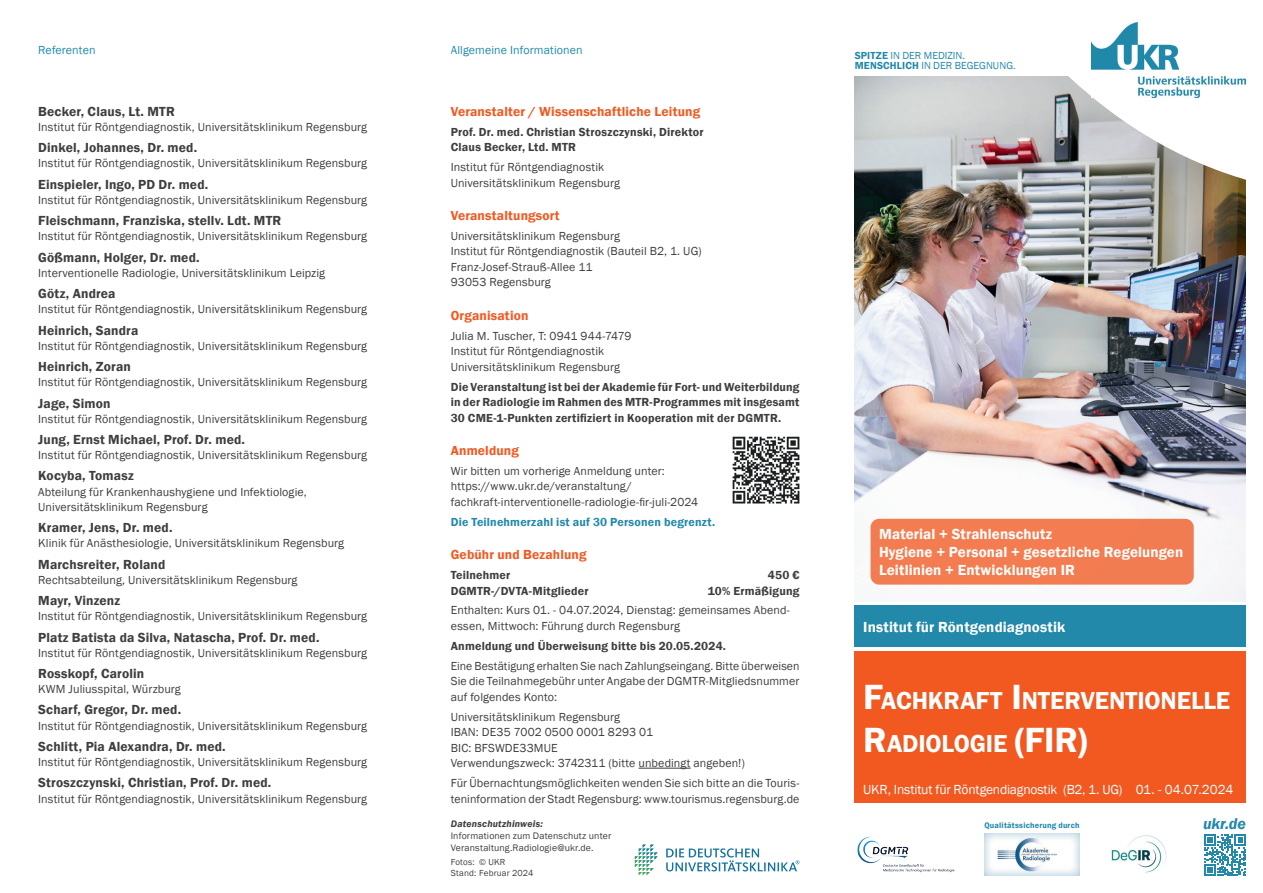
<style>
.page{position:relative;width:1263px;height:893px;background:#fff}
.page>*{position:absolute;margin:0;border:0;box-sizing:border-box;transform-origin:0 0}
.t1{font:600 25.2px/43.2px "Franklin Gothic";letter-spacing:-.005em;color:#fff}
.t2{font:italic 600 16.05px "Franklin Gothic";color:#2289aa}
.t3{font:600 15px/18px "Franklin Gothic";letter-spacing:.005em;color:#fff}
.t4{font:600 13.5px "Franklin Gothic";letter-spacing:.01em;color:#3e3e3f}
.t5{font:600 13.5px "Franklin Gothic";letter-spacing:.01em;color:#f15921}
.t6{font:13.5px "Franklin Gothic";letter-spacing:-.015em;color:#fff}
.t7{font:12px/15.6px "Franklin Gothic";letter-spacing:.01em;color:#3e3e3f}
.t8{font:600 12px/15.6px "Franklin Gothic";letter-spacing:.015em;color:#3e3e3f}
.t9{font:600 12px "Franklin Gothic";letter-spacing:.015em;color:#2289aa}
.t10{font:12px "Franklin Gothic";letter-spacing:.005em;color:#2289aa}
.t11{font:10.5px/10.5px "Franklin Gothic";color:#2289aa}
.t12{font:9.75px/11.7px "Franklin Gothic";letter-spacing:.015em;color:#3e3e3f}
.t13{font:italic 600 9.75px "Franklin Gothic";letter-spacing:.02em;color:#3e3e3f}
.t14{font:9px/10.5px "Franklin Gothic";letter-spacing:.015em;color:#3e3e3f}
.t15{font:600 8.25px "Franklin Gothic";letter-spacing:.025em;color:#2289aa}
.s1{font-weight:600}
.s2{font-size:36px}
</style>
<div class="page">
<img style="left:855px;top:77px;width:391px;height:524px">
<svg style="left:1204px;top:834px;width:42px;height:42px"></svg>
<svg style="left:635px;top:845px;width:23px;height:30px"></svg>
<svg style="left:666px;top:848px;width:133px;height:23px"></svg>
<img style="left:857px;top:836px;width:98px;height:37px">
<img style="left:984px;top:834px;width:95px;height:42px">
<img style="left:1111px;top:835px;width:56px;height:38px">
<svg style="left:995px;top:22px;width:251px;height:161px"></svg>
<img style="left:1091px;top:23px;width:155px;height:74px">
<div style="left:855px;top:651px;width:391px;height:152px;background:#f15921"></div>
<div style="left:855px;top:606px;width:391px;height:41px;background:#2289aa"></div>
<hr style="left:638px;top:768px;width:53px;height:1px;background:#3e3e3f">
<img style="left:732px;top:436px;width:68px;height:68px">
<div style="left:870px;top:519px;width:324px;height:66px;background:#f37d51;border-radius:9px"></div>
<p class="t10" style="left:38px;top:43px;width:59px">Referenten</p>
<p class="t4" style="left:38px;top:103px;width:138px">Becker, Claus, Lt. MTR</p>
<p class="t7" style="left:38px;top:119px;width:330px">Institut für Röntgendiagnostik, Universitätsklinikum Regensburg</p>
<p class="t4" style="left:38px;top:139px;width:160px">Dinkel, Johannes, Dr. med.</p>
<p class="t7" style="left:38px;top:156px;width:330px">Institut für Röntgendiagnostik, Universitätsklinikum Regensburg</p>
<p class="t4" style="left:38px;top:176px;width:172px">Einspieler, Ingo, PD Dr. med.</p>
<p class="t7" style="left:38px;top:192px;width:330px">Institut für Röntgendiagnostik, Universitätsklinikum Regensburg</p>
<p class="t4" style="left:38px;top:212px;width:245px">Fleischmann, Franziska, stellv. Ldt. MTR</p>
<p class="t7" style="left:38px;top:229px;width:330px">Institut für Röntgendiagnostik, Universitätsklinikum Regensburg</p>
<p class="t4" style="left:38px;top:249px;width:163px">Gößmann, Holger, Dr. med.</p>
<p class="t7" style="left:38px;top:265px;width:288px">Interventionelle Radiologie, Universitätsklinikum Leipzig</p>
<p class="t4" style="left:38px;top:285px;width:79px">Götz, Andrea</p>
<p class="t7" style="left:38px;top:302px;width:330px">Institut für Röntgendiagnostik, Universitätsklinikum Regensburg</p>
<p class="t4" style="left:38px;top:322px;width:102px">Heinrich, Sandra</p>
<p class="t7" style="left:38px;top:338px;width:330px">Institut für Röntgendiagnostik, Universitätsklinikum Regensburg</p>
<p class="t4" style="left:38px;top:358px;width:94px">Heinrich, Zoran</p>
<p class="t7" style="left:38px;top:375px;width:330px">Institut für Röntgendiagnostik, Universitätsklinikum Regensburg</p>
<p class="t4" style="left:38px;top:395px;width:74px">Jage, Simon</p>
<p class="t7" style="left:38px;top:411px;width:330px">Institut für Röntgendiagnostik, Universitätsklinikum Regensburg</p>
<p class="t4" style="left:38px;top:431px;width:208px">Jung, Ernst Michael, Prof. Dr. med.</p>
<p class="t7" style="left:38px;top:448px;width:330px">Institut für Röntgendiagnostik, Universitätsklinikum Regensburg</p>
<p class="t4" style="left:38px;top:468px;width:97px">Kocyba, Tomasz</p>
<p class="t7" style="left:38px;top:484px;width:270px;line-height:15.1px">Abteilung für Krankenhaushygiene und Infektiologie,<br>Universitätsklinikum Regensburg</p>
<p class="t4" style="left:38px;top:519px;width:136px">Kramer, Jens, Dr. med.</p>
<p class="t7" style="left:38px;top:536px;width:307px">Klinik für Anästhesiologie, Universitätsklinikum Regensburg</p>
<p class="t4" style="left:38px;top:556px;width:129px">Marchsreiter, Roland</p>
<p class="t7" style="left:38px;top:572px;width:261px">Rechtsabteilung, Universitätsklinikum Regensburg</p>
<p class="t4" style="left:38px;top:592px;width:84px">Mayr, Vinzenz</p>
<p class="t7" style="left:38px;top:609px;width:330px">Institut für Röntgendiagnostik, Universitätsklinikum Regensburg</p>
<p class="t4" style="left:38px;top:629px;width:283px">Platz Batista da Silva, Natascha, Prof. Dr. med.</p>
<p class="t7" style="left:38px;top:645px;width:330px">Institut für Röntgendiagnostik, Universitätsklinikum Regensburg</p>
<p class="t4" style="left:38px;top:665px;width:108px">Rosskopf, Carolin</p>
<p class="t7" style="left:38px;top:682px;width:144px">KWM Juliusspital, Würzburg</p>
<p class="t4" style="left:38px;top:702px;width:144px">Scharf, Gregor, Dr. med.</p>
<p class="t7" style="left:38px;top:718px;width:330px">Institut für Röntgendiagnostik, Universitätsklinikum Regensburg</p>
<p class="t4" style="left:38px;top:738px;width:189px">Schlitt, Pia Alexandra, Dr. med.</p>
<p class="t7" style="left:38px;top:755px;width:330px">Institut für Röntgendiagnostik, Universitätsklinikum Regensburg</p>
<p class="t4" style="left:38px;top:775px;width:235px">Stroszczynski, Christian, Prof. Dr. med.</p>
<p class="t7" style="left:38px;top:791px;width:330px">Institut für Röntgendiagnostik, Universitätsklinikum Regensburg</p>
<p class="t10" style="left:451px;top:43px;width:133px">Allgemeine Informationen</p>
<p class="t5" style="left:451px;top:103px;width:251px">Veranstalter / Wissenschaftliche Leitung</p>
<p class="t8" style="left:451px;top:124px;width:254px">Prof. Dr. med. Christian Stroszczynski, Direktor<br>Claus Becker, Ltd. MTR</p>
<p class="t7" style="left:451px;top:159px;width:171px">Institut für Röntgendiagnostik<br>Universitätsklinikum Regensburg</p>
<p class="t5" style="left:451px;top:207px;width:110px">Veranstaltungsort</p>
<p class="t7" style="left:451px;top:228px;width:252px">Universitätsklinikum Regensburg<br>Institut für Röntgendiagnostik (Bauteil B2, 1. UG)<br>Franz-Josef-Strauß-Allee 11<br>93053 Regensburg</p>
<p class="t5" style="left:451px;top:307px;width:79px">Organisation</p>
<p class="t7" style="left:451px;top:328px;width:182px">Julia M. Tuscher, T: 0941 944-7479<br>Institut für Röntgendiagnostik<br>Universitätsklinikum Regensburg</p>
<p class="t8" style="left:451px;top:379px;width:350px;text-align:justify">Die Veranstaltung ist bei der Akademie für Fort- und Weiterbildung in der Radiologie im Rahmen des MTR-Programmes mit insgesamt 30 CME-1-Punkten zertifiziert in Kooperation mit der DGMTR.</p>
<p class="t5" style="left:451px;top:442px;width:70px">Anmeldung</p>
<p class="t7" style="left:451px;top:463px;width:249px">Wir bitten um vorherige Anmeldung unter: https://www.ukr.de/veranstaltung/ fachkraft-interventionelle-radiologie-fir-juli-2024</p>
<p class="t9" style="left:451px;top:514px;width:266px">Die Teilnehmerzahl ist auf 30 Personen begrenzt.</p>
<p class="t5" style="left:451px;top:546px;width:137px">Gebühr und Bezahlung</p>
<p class="t8" style="left:451px;top:567px;width:61px">Teilnehmer</p>
<p class="t8" style="left:768px;top:567px;width:33px">450 €</p>
<p class="t8" style="left:451px;top:583px;width:139px">DGMTR-/DVTA-Mitglieder</p>
<p class="t8" style="left:708px;top:583px;width:93px">10% Ermäßigung</p>
<p class="t7" style="left:451px;top:603px;width:341px">Enthalten: Kurs 01. - 04.07.2024, Dienstag: gemeinsames Abend&shy;essen, Mittwoch: Führung durch Regensburg</p>
<p class="t8" style="left:451px;top:638px;width:277px">Anmeldung und Überweisung bitte bis 20.05.2024.</p>
<p class="t7" style="left:451px;top:658px;width:350px;text-align:justify">Eine Bestätigung erhalten Sie nach Zahlungseingang. Bitte überweisen Sie die Teilnahmegebühr unter Angabe der DGMTR-Mitgliedsnummer auf folgendes Konto:</p>
<p class="t7" style="left:451px;top:709px;width:296px">Universitätsklinikum Regensburg<br>IBAN: DE35 7002 0500 0001 8293 01<br>BIC: BFSWDE33MUE<br>Verwendungszweck: 3742311 (bitte unbedingt angeben!)</p>
<p class="t7" style="left:451px;top:775px;width:350px">Für Übernachtungsmöglichkeiten wenden Sie sich bitte an die Touris&shy;teninformation der Stadt Regensburg: www.tourismus.regensburg.de</p>
<p class="t13" style="left:451px;top:818px;width:94px">Datenschutzhinweis:</p>
<p class="t12" style="left:451px;top:830px;width:162px">Informationen zum Datenschutz unter<br>Veranstaltung.Radiologie@ukr.de.</p>
<p class="t14" style="left:451px;top:857px;width:84px">Fotos: © UKR<br>Stand: Februar 2024</p>
<p class="t11" style="left:855px;top:50px;width:163px"><span class="s1">SPITZE</span> IN DER MEDIZIN.<br><span class="s1">MENSCHLICH</span> IN DER BEGEGNUNG.</p>
<p class="t3" style="left:879px;top:525px;width:306px">Material + Strahlenschutz<br>Hygiene + Personal + gesetzliche Regelungen<br>Leitlinien + Entwicklungen IR</p>
<p class="t3" style="left:863px;top:618px;width:203px">Institut für Röntgendiagnostik</p>
<h1 class="t1" style="left:863px;top:679px;width:368px"><span class="s2">F</span>ACHKRAFT <span class="s2">I</span>NTERVENTIONELLE<br><span class="s2">R</span>ADIOLOGIE <span class="s2">(FIR)</span></h1>
<p class="t6" style="left:863px;top:781px;width:371px">UKR, Institut für Röntgendiagnostik (B2, 1. UG) 01. - 04.07.2024</p>
<p class="t15" style="left:984px;top:820px;width:97px">Qualitätssicherung durch</p>
<h2 class="t2" style="left:1203px;top:813px;width:44px">ukr.de</h2>
</div>
